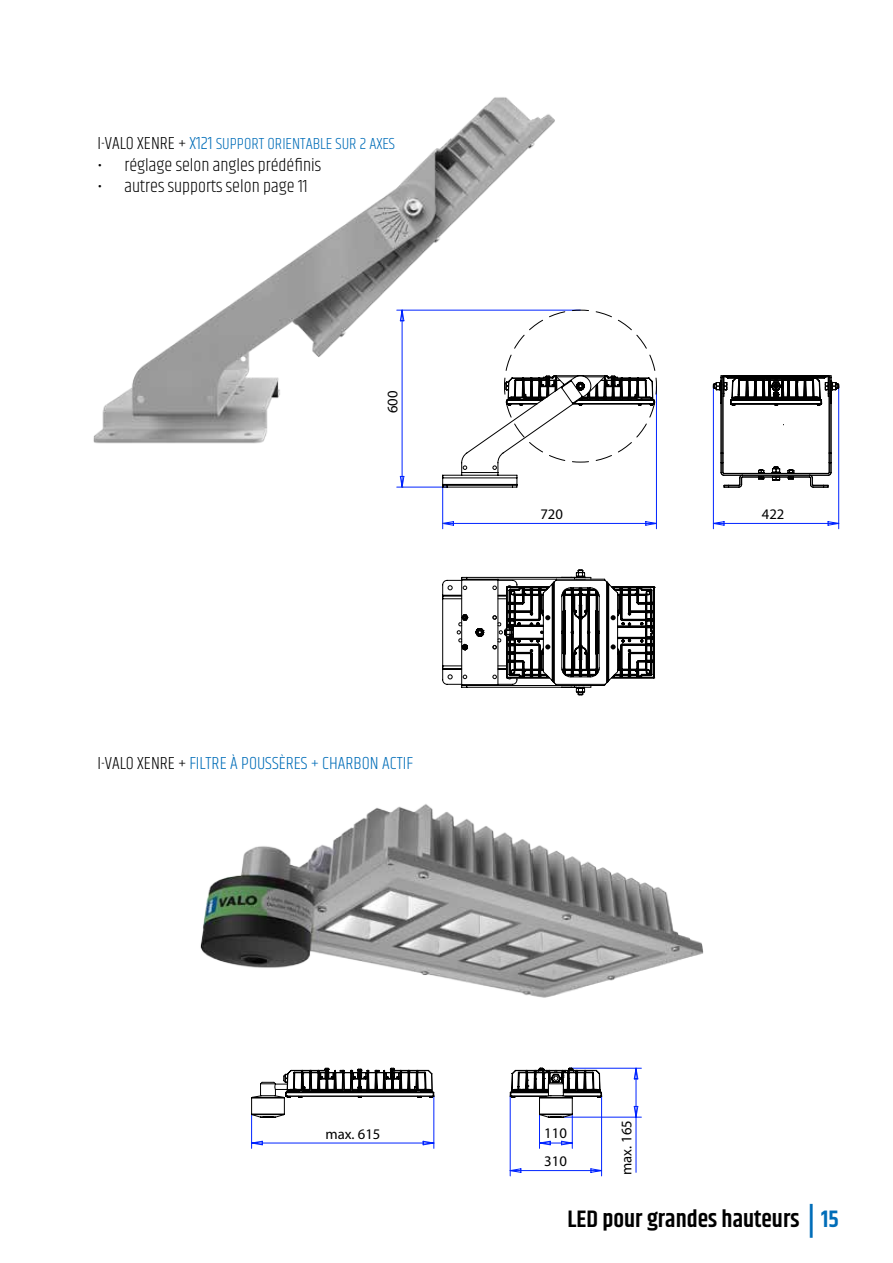
<style>
.page{position:relative;width:893px;height:1263px;background:#fff}
.page>*{position:absolute;margin:0;border:0;box-sizing:border-box;transform-origin:0 0}
.t1{font:600 33px "Khand";color:#006db8}
.t2{font:600 24px "Khand";color:#000}
.t3{font:300 18px "Khand";color:#000}
.t4{font:300 18px "Khand";color:#006db8}
.t5{font:300 16.5px "Khand";color:#006db8}
.t6{font:14.7px "Myriad Pro";color:#000}
.s1{font-size:18px;color:#000}
.s2{font-size:18px}
.s3{color:#000}
.s4{color:#006db8}
</style>
<div class="page">
<img style="left:200px;top:804px;width:504px;height:314px">
<img style="left:93px;top:97px;width:462px;height:391px">
<hr style="left:564px;top:1117px;width:77px;height:1px;background:#0024ff">
<hr style="left:571px;top:1068px;width:70px;height:1px;background:#0024ff">
<hr style="left:510px;top:1096px;width:1px;height:80px;background:#0024ff">
<hr style="left:601px;top:1096px;width:1px;height:80px;background:#0024ff">
<svg style="left:251px;top:1068px;width:387px;height:104px"></svg>
<hr style="left:397px;top:310px;width:183px;height:1px;background:#0024ff">
<hr style="left:397px;top:487px;width:50px;height:1px;background:#0024ff">
<svg style="left:400px;top:309px;width:42px;height:179px"></svg>
<svg style="left:442px;top:309px;width:214px;height:66px"></svg>
<svg style="left:442px;top:375px;width:215px;height:310px"></svg>
<svg style="left:504px;top:378px;width:335px;height:318px"></svg>
<svg style="left:713px;top:375px;width:126px;height:113px"></svg>
<svg style="left:461px;top:569px;width:194px;height:126px"></svg>
<p class="t5" style="left:98px;top:134px;width:299px"><span class="s1">I-VALO XENRE +</span> <span class="s2">X121</span> SUPPORT ORIENTABLE SUR 2 AXES</p>
<p class="t3" style="left:98px;top:154px;width:225px">• réglage selon angles prédéfinis</p>
<p class="t3" style="left:98px;top:176px;width:212px">• autres supports selon page 11</p>
<p class="t6" style="left:384px;top:413px;width:24px;rotate:-90deg">600</p>
<p class="t4" style="left:98px;top:752px;width:317px"><span class="s3">I-VALO XENRE +</span> FILTRE À POUSSÈRES + CHARBON ACTIF</p>
<p class="t6" style="left:540px;top:505px;width:24px">720</p>
<p class="t6" style="left:762px;top:505px;width:24px">422</p>
<p class="t6" style="left:325px;top:1125px;width:57px">max. 615</p>
<p class="t6" style="left:544px;top:1124px;width:24px">110</p>
<p class="t6" style="left:617px;top:1175px;width:57px;rotate:-90deg">max. 165</p>
<p class="t6" style="left:544px;top:1152px;width:24px">310</p>
<h1 class="t1" style="left:808px;top:1199px;width:9px">|</h1>
<h2 class="t2" style="left:568px;top:1203px;width:273px">LED pour grandes hauteurs <span class="s4">15</span></h2>
</div>
